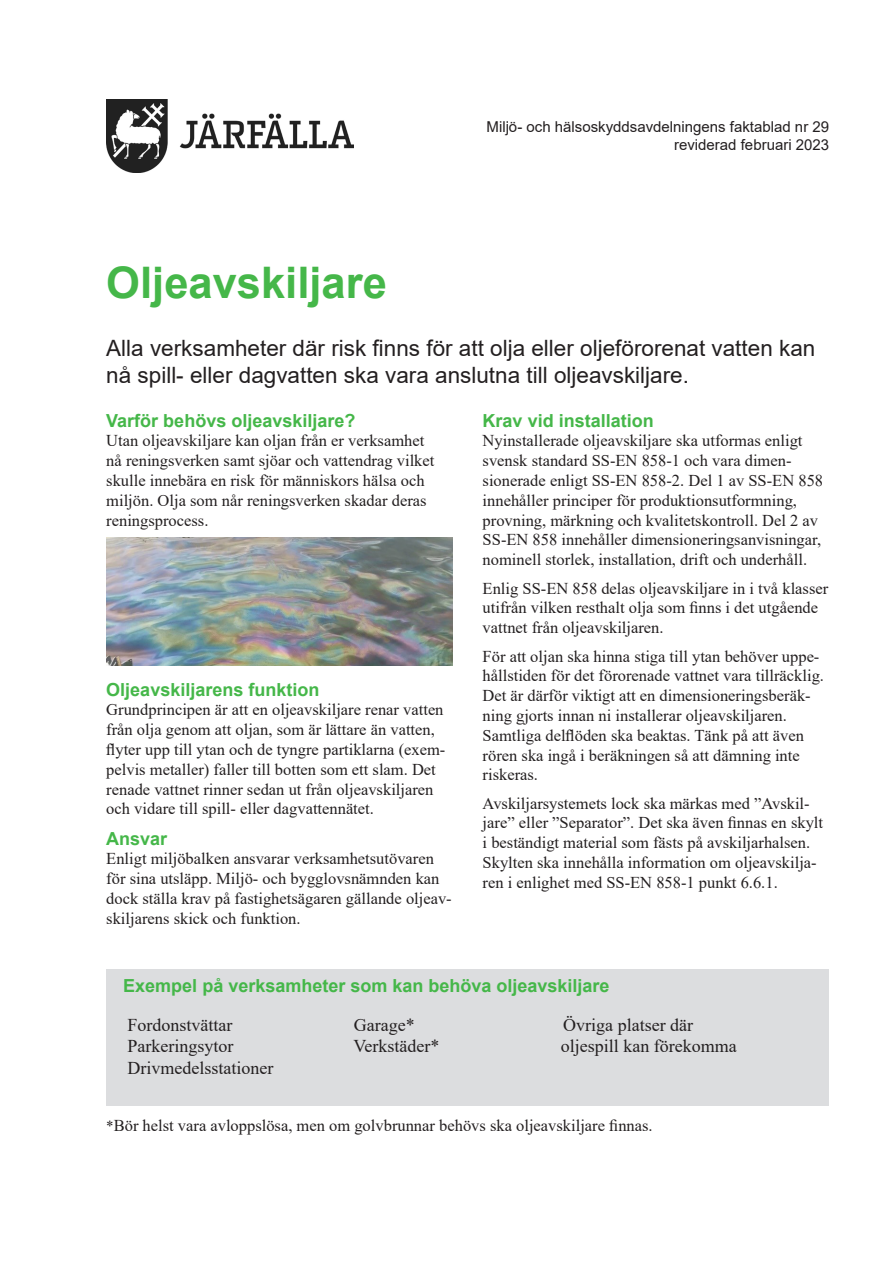
<style>
.page{position:relative;width:893px;height:1263px;background:#fff}
.page>*{position:absolute;margin:0;border:0;box-sizing:border-box;transform-origin:0 0}
.t1{font:700 43.5px "Arial";color:#45b749}
.t2{font:22.5px/27px "Arial";color:#231f20}
.t3{font:700 18px "Arial";color:#45b749}
.t4{font:18px "Times New Roman";color:#231f20}
.t5{font:16.5px/19.8px "Times New Roman";color:#231f20}
.t6{font:15px "Arial";color:#231f20}
.s1{font-size:15px}
</style>
<div class="page">
<img style="left:106px;top:100px;width:248px;height:72px">
<img style="left:106px;top:537px;width:347px;height:128px">
<div style="left:106px;top:969px;width:723px;height:136px;background:#dcdddf"></div>
<p class="t1" style="left:106px;top:252px;width:282px">Oljeavskiljare</p>
<p class="t6" style="left:486px;top:117px;width:344px">Miljö- och hälsoskyddsavdelningens faktablad nr 29</p>
<p class="t6" style="left:674px;top:135px;width:157px">reviderad februari 2023</p>
<p class="t2" style="left:106px;top:335px;width:711px">Alla verksamheter där risk finns för att olja eller oljeförorenat vatten kan nå spill- eller dagvatten ska vara anslutna till oljeavskiljare.</p>
<p class="t3" style="left:106px;top:408px;width:251px">Varför behövs oljeavskiljare?</p>
<p class="t5" style="left:106px;top:430px;width:330px">Utan oljeavskiljare kan oljan från er verksamhet nå reningsverken samt sjöar och vattendrag vilket skulle innebära en risk för människors hälsa och miljön. Olja som når reningsverken skadar deras reningsprocess.</p>
<p class="t3" style="left:483px;top:408px;width:173px">Krav vid installation</p>
<p class="t5" style="left:483px;top:430px;width:342px">Nyinstallerade oljeavskiljare ska utformas enligt svensk standard SS-EN 858-1 och vara dimen&shy;sionerade enligt SS-EN 858-2. Del 1 av SS-EN 858 innehåller principer för produktionsutformning, provning, märkning och kvalitetskontroll. Del 2 av SS-EN 858 innehåller dimensioneringsanvisningar, nominell storlek, installation, drift och underhåll.</p>
<p class="t5" style="left:483px;top:578px;width:347px">Enlig SS-EN 858 delas oljeavskiljare in i två klasser utifrån vilken resthalt olja som finns i det utgående vattnet från oljeavskiljaren.</p>
<p class="t5" style="left:483px;top:645px;width:343px">För att oljan ska hinna stiga till ytan behöver uppe&shy;hållstiden för det förorenade vattnet vara tillräcklig.<br>Det är därför viktigt att en dimensioneringsberäk&shy;ning gjorts innan ni installerar oljeavskiljaren.<br>Samtliga delflöden ska beaktas. Tänk på att även rören ska ingå i beräkningen så att dämning inte riskeras.</p>
<p class="t5" style="left:483px;top:793px;width:342px">Avskiljarsystemets lock ska märkas med ”Avskil&shy;jare” eller ”Separator”. Det ska även finnas en skylt i beständigt material som fästs på avskiljarhalsen.<br>Skylten ska innehålla information om oljeavskilja&shy;ren i enlighet med SS-EN 858-1 punkt 6.6.1.</p>
<p class="t3" style="left:106px;top:677px;width:215px">Oljeavskiljarens funktion</p>
<p class="t5" style="left:106px;top:699px;width:341px">Grundprincipen är att en oljeavskiljare renar vatten från olja genom att oljan, som är lättare än vatten, flyter upp till ytan och de tyngre partiklarna (exem&shy;pelvis metaller) faller till botten som ett slam. Det renade vattnet rinner sedan ut från oljeavskiljaren och vidare till spill- eller dagvattennätet.</p>
<p class="t3" style="left:106px;top:825px;width:63px">Ansvar</p>
<p class="t5" style="left:106px;top:848px;width:347px">Enligt miljöbalken ansvarar verksamhetsutövaren för sina utsläpp. Miljö- och bygglovsnämnden kan dock ställa krav på fastighetsägaren gällande oljeav&shy;skiljarens skick och funktion.</p>
<p class="t3" style="left:123px;top:973px;width:488px">Exempel på verksamheter som kan behöva oljeavskiljare</p>
<p class="t4" style="left:128px;top:1012px;width:106px">Fordonstvättar</p>
<p class="t4" style="left:354px;top:1012px;width:62px">Garage*</p>
<p class="t4" style="left:563px;top:1012px;width:131px">Övriga platser där</p>
<p class="t4" style="left:128px;top:1033px;width:107px">Parkeringsytor</p>
<p class="t4" style="left:353px;top:1033px;width:87px">Verkstäder*</p>
<p class="t4" style="left:561px;top:1033px;width:177px">oljespill kan förekomma</p>
<p class="t4" style="left:128px;top:1055px;width:147px">Drivmedelsstationer</p>
<p class="t5" style="left:106px;top:1115px;width:548px"><span class="s1">*</span>Bör helst vara avloppslösa, men om golvbrunnar behövs ska oljeavskiljare finnas.</p>
</div>
